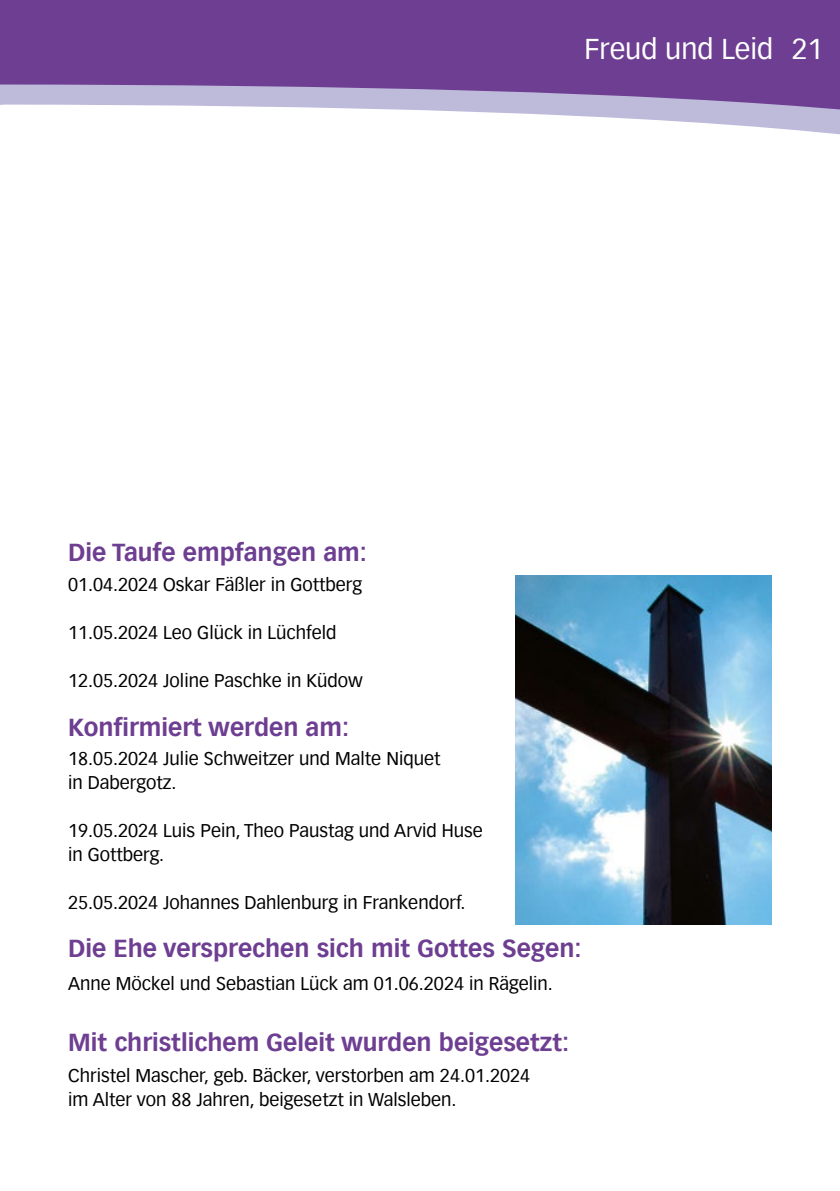
<style>
.page{position:relative;width:840px;height:1191px;background:#fff}
.page>*{position:absolute;margin:0;border:0;box-sizing:border-box;transform-origin:0 0}
.t1{font:28px "Vectora Com";color:#fff}
.t2{font:700 24px "Vectora Com";color:#6d3e91}
.t3{font:18px/24px "Vectora Com";color:#000}
</style>
<div class="page">
<svg style="left:452px;top:111px;width:387px;height:24px"></svg>
<svg style="left:0;top:0;width:839px;height:111px;background:#7c559e"></svg>
<img style="left:515px;top:575px;width:256px;height:349px">
<h1 class="t1" style="left:584px;top:32px;width:240px">Freud und Leid 21</h1>
<h2 class="t2" style="left:68px;top:538px;width:300px">Die Taufe empfangen am:</h2>
<p class="t3" style="left:68px;top:573px;width:295px">01.04.2024 Oskar Fäßler in Gottberg</p>
<p class="t3" style="left:68px;top:621px;width:270px">11.05.2024 Leo Glück in Lüchfeld</p>
<p class="t3" style="left:68px;top:669px;width:296px">12.05.2024 Joline Paschke in Küdow</p>
<h2 class="t2" style="left:68px;top:713px;width:282px">Konfirmiert werden am:</h2>
<p class="t3" style="left:68px;top:746px;width:373px">18.05.2024 Julie Schweitzer und Malte Niquet in Dabergotz.</p>
<p class="t3" style="left:68px;top:818px;width:416px">19.05.2024 Luis Pein, Theo Paustag und Arvid Huse in Gottberg.</p>
<p class="t3" style="left:68px;top:890px;width:398px">25.05.2024 Johannes Dahlenburg in Frankendorf.</p>
<h2 class="t2" style="left:68px;top:933px;width:515px">Die Ehe versprechen sich mit Gottes Segen:</h2>
<p class="t3" style="left:68px;top:971px;width:486px">Anne Möckel und Sebastian Lück am 01.06.2024 in Rägelin.</p>
<h2 class="t2" style="left:68px;top:1027px;width:502px">Mit christlichem Geleit wurden beigesetzt:</h2>
<p class="t3" style="left:68px;top:1064px;width:463px">Christel Mascher, geb. Bäcker, verstorben am 24.01.2024 im Alter von 88 Jahren, beigesetzt in Walsleben.</p>
</div>
